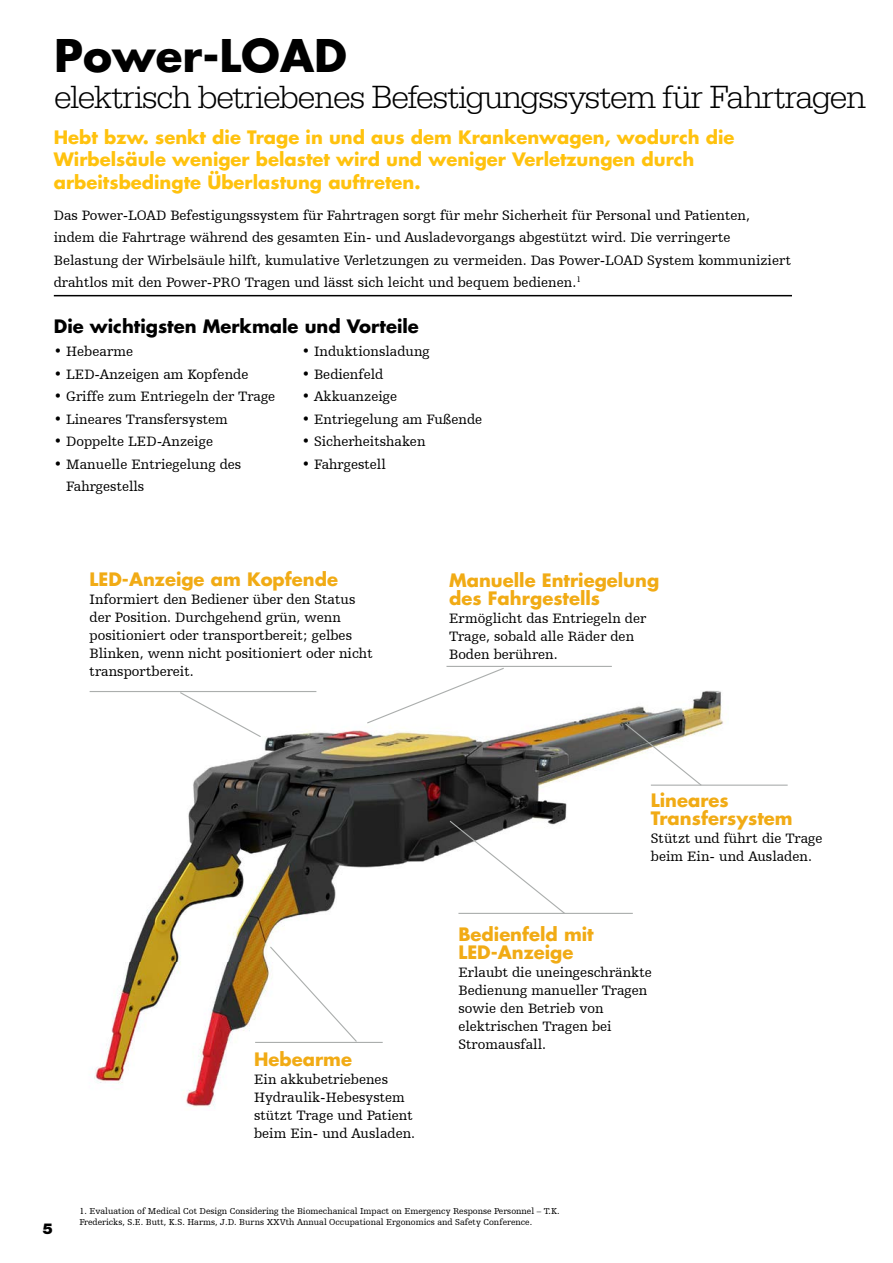
<style>
.page{position:relative;width:893px;height:1263px;background:#fff}
.page>*{position:absolute;margin:0;border:0;box-sizing:border-box;transform-origin:0 0}
.t1{font:700 43.8px "Futura Std";color:#000}
.t2{font:300 33.3px "Egyptienne URW";letter-spacing:-.03em;color:#000}
.t3{font:700 18px/22.5px "Futura Std";color:#ffc20e}
.t4{font:700 18px/18px "Futura Std";color:#f1ab15}
.t5{font:700 18px "Futura Std";color:#000}
.t6{font:900 15px "Helvetica Neue LT Std";color:#000}
.t7{font:14.25px/18px "Humanist Slabserif 712 BT";color:#000}
.t8{font:9px/10.8px "Humanist Slabserif 712 BT";color:#000}
</style>
<div class="page">
<hr style="left:54px;top:295px;width:738px;height:1px;background:#000">
<img style="left:89px;top:690px;width:634px;height:418px">
<hr style="left:446px;top:666px;width:166px;height:1px;background:#abaead">
<hr style="left:255px;top:1042px;width:128px;height:1px;background:#abaead">
<hr style="left:458px;top:913px;width:175px;height:1px;background:#abaead">
<hr style="left:651px;top:784px;width:137px;height:2px;background:#abaead">
<hr style="left:90px;top:691px;width:226px;height:1px;background:#abaead">
<svg style="left:366px;top:668px;width:139px;height:56px"></svg>
<svg style="left:179px;top:692px;width:83px;height:46px"></svg>
<svg style="left:624px;top:722px;width:79px;height:65px"></svg>
<svg style="left:448px;top:819px;width:118px;height:96px"></svg>
<svg style="left:269px;top:945px;width:89px;height:97px"></svg>
<h1 class="t1" style="left:54px;top:27px;width:294px">Power-LOAD</h1>
<h2 class="t2" style="left:54px;top:78px;width:813px">elektrisch betriebenes Befestigungssystem für Fahrtragen</h2>
<p class="t3" style="left:54px;top:125px;width:682px">Hebt bzw. senkt die Trage in und aus dem Krankenwagen, wodurch die<br>Wirbelsäule weniger belastet wird und weniger Verletzungen durch arbeitsbedingte Überlastung auftreten.</p>
<p class="t7" style="left:54px;top:203px;width:739px;line-height:22.5px">Das Power-LOAD Befestigungssystem für Fahrtragen sorgt für mehr Sicherheit für Personal und Patienten, indem die Fahrtrage während des gesamten Ein- und Ausladevorgangs abgestützt wird. Die verringerte Belastung der Wirbelsäule hilft, kumulative Verletzungen zu vermeiden. Das Power-LOAD System kommuniziert drahtlos mit den Power-PRO Tragen und lässt sich leicht und bequem bedienen.<sup>1</sup></p>
<p class="t5" style="left:54px;top:314px;width:367px">Die wichtigsten Merkmale und Vorteile</p>
<p class="t7" style="left:54px;top:342px;width:81px">• Hebearme</p>
<p class="t7" style="left:54px;top:365px;width:196px">• LED-Anzeigen am Kopfende</p>
<p class="t7" style="left:54px;top:387px;width:223px">• Griffe zum Entriegeln der Trage</p>
<p class="t7" style="left:54px;top:410px;width:176px">• Lineares Transfersystem</p>
<p class="t7" style="left:54px;top:432px;width:161px">• Doppelte LED-Anzeige</p>
<p class="t7" style="left:66px;top:453px;width:177px;line-height:22.5px;text-indent:-12px">• Manuelle Entriegelung des<br>Fahrgestells</p>
<p class="t7" style="left:302px;top:342px;width:130px">• Induktionsladung</p>
<p class="t7" style="left:302px;top:365px;width:83px">• Bedienfeld</p>
<p class="t7" style="left:302px;top:387px;width:97px">• Akkuanzeige</p>
<p class="t7" style="left:302px;top:410px;width:182px">• Entriegelung am Fußende</p>
<p class="t7" style="left:302px;top:432px;width:125px">• Sicherheitshaken</p>
<p class="t7" style="left:302px;top:455px;width:86px">• Fahrgestell</p>
<p class="t4" style="left:90px;top:570px;width:250px">LED-Anzeige am Kopfende</p>
<p class="t7" style="left:90px;top:590px;width:285px">Informiert den Bediener über den Status der Position. Durchgehend grün, wenn positioniert oder transportbereit; gelbes Blinken, wenn nicht positioniert oder nicht transportbereit.</p>
<p class="t4" style="left:449px;top:571px;width:212px">Manuelle Entriegelung des Fahrgestells</p>
<p class="t7" style="left:449px;top:609px;width:199px">Ermöglicht das Entriegeln der<br>Trage, sobald alle Räder den<br>Boden berühren.</p>
<p class="t4" style="left:254px;top:1050px;width:99px">Hebearme</p>
<p class="t7" style="left:254px;top:1070px;width:163px">Ein akkubetriebenes<br>Hydraulik-Hebesystem stützt Trage und Patient beim Ein- und Ausladen.</p>
<p class="t4" style="left:651px;top:791px;width:143px">Lineares<br>Transfersystem</p>
<p class="t7" style="left:651px;top:829px;width:173px">Stützt und führt die Trage beim Ein- und Ausladen.</p>
<p class="t4" style="left:458px;top:925px;width:137px">Bedienfeld mit<br>LED-Anzeige</p>
<p class="t7" style="left:458px;top:963px;width:195px">Erlaubt die uneingeschränkte<br>Bedienung manueller Tragen sowie den Betrieb von elektrischen Tragen bei<br>Stromausfall.</p>
<p class="t6" style="left:43px;top:1219px;width:12px">5</p>
<p class="t8" style="left:79px;top:1206px;width:482px">1. Evaluation of Medical Cot Design Considering the Biomechanical Impact on Emergency Response Personnel – T.K.<br>Fredericks, S.E. Butt, K.S. Harms, J.D. Burns XXVth Annual Occupational Ergonomics and Safety Conference.</p>
</div>
